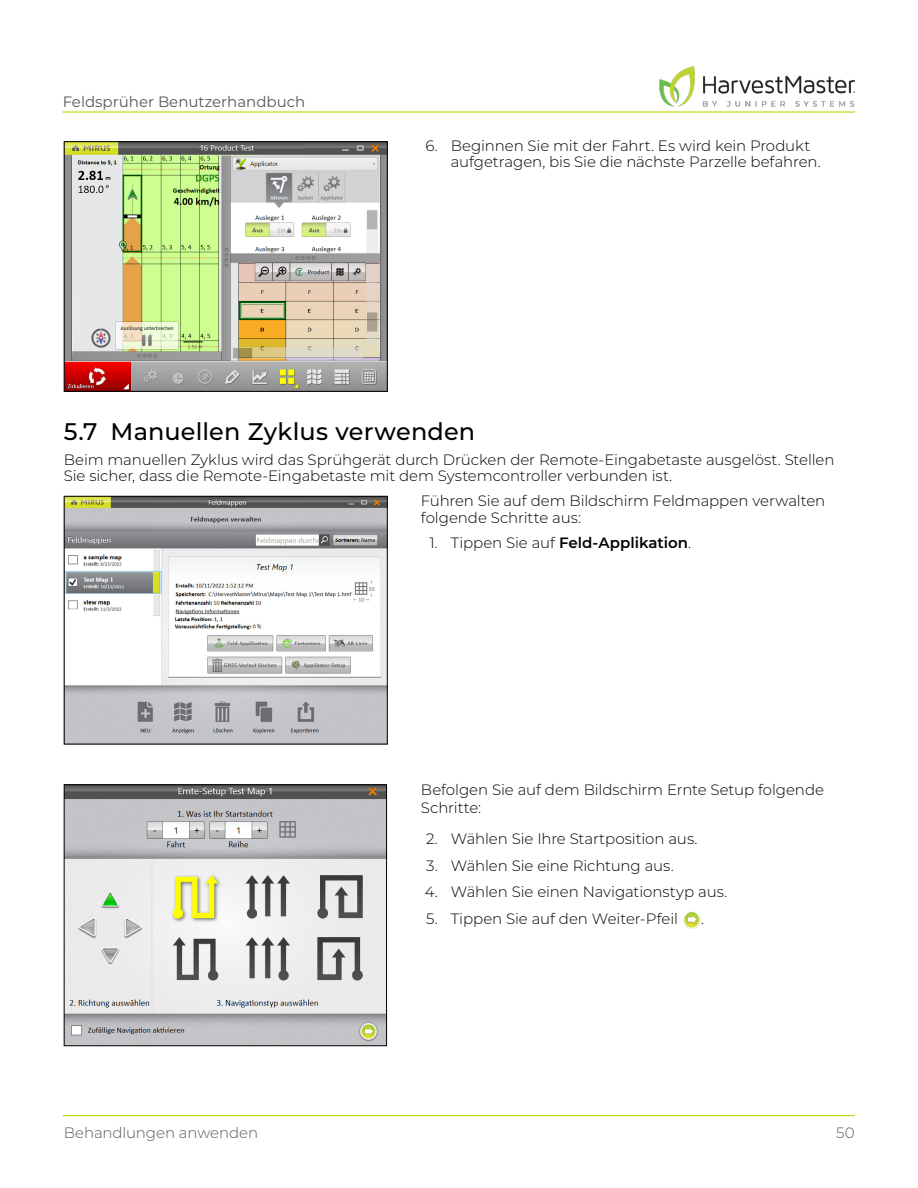
<style>
.page{position:relative;width:918px;height:1188px;background:#fff}
.page>*{position:absolute;margin:0;border:0;box-sizing:border-box;transform-origin:0 0}
.t1{font:500 24px "Montserrat";letter-spacing:.005em;color:#000}
.t2{font:300 15px/16.5px "Montserrat";letter-spacing:-.005em;color:#000}
.t3{font:600 15px "Montserrat";color:#000}
.t4{font:15px "Montserrat";color:#58595b}
.t5{font:300 15px "Montserrat";letter-spacing:-.005em;color:#58595b}
.s1{font-weight:300}
</style>
<div class="page">
<hr style="left:63px;top:111px;width:792px;height:2px;background:#c0d400">
<hr style="left:63px;top:1115px;width:792px;height:1px;background:#c0d400">
<img style="left:656px;top:66px;width:199px;height:47px">
<img style="left:683px;top:912px;width:18px;height:17px">
<img style="left:66px;top:143px;width:320px;height:247px">
<div style="left:64px;top:141px;width:324px;height:251px;border:1px solid #000"></div>
<img style="left:66px;top:498px;width:320px;height:244px">
<div style="left:64px;top:496px;width:324px;height:248px;border:1px solid #000"></div>
<img style="left:66px;top:786px;width:319px;height:258px">
<div style="left:64px;top:784px;width:323px;height:262px;border:1px solid #000"></div>
<p class="t4" style="left:63px;top:91px;width:244px">Feldsprüher Benutzerhandbuch</p>
<p class="t2" style="left:451px;top:137px;width:371px;text-indent:-25px">6. Beginnen Sie mit der Fahrt. Es wird kein Produkt aufgetragen, bis Sie die nächste Parzelle befahren.</p>
<h1 class="t1" style="left:64px;top:415px;width:413px">5.7 Manuellen Zyklus verwenden</h1>
<p class="t2" style="left:64px;top:451px;width:772px">Beim manuellen Zyklus wird das Sprühgerät durch Drücken der Remote-Eingabetaste ausgelöst. Stellen<br>Sie sicher, dass die Remote-Eingabetaste mit dem Systemcontroller verbunden ist.</p>
<p class="t2" style="left:421px;top:492px;width:406px">Führen Sie auf dem Bildschirm Feldmappen verwalten folgende Schritte aus:</p>
<p class="t3" style="left:430px;top:532px;width:263px"><span class="s1">1. Tippen Sie auf</span> Feld-Applikation<span class="s1">.</span></p>
<p class="t2" style="left:421px;top:780px;width:405px;line-height:18px">Befolgen Sie auf dem Bildschirm Ernte Setup folgende<br>Schritte:</p>
<p class="t2" style="left:426px;top:830px;width:273px">2. Wählen Sie Ihre Startposition aus.</p>
<p class="t2" style="left:426px;top:857px;width:249px">3. Wählen Sie eine Richtung aus.</p>
<p class="t2" style="left:425px;top:883px;width:304px">4. Wählen Sie einen Navigationstyp aus.</p>
<p class="t2" style="left:426px;top:910px;width:253px">5. Tippen Sie auf den Weiter-Pfeil</p>
<p class="t2" style="left:701px;top:910px;width:4px">.</p>
<p class="t5" style="left:64px;top:1123px;width:196px">Behandlungen anwenden</p>
<p class="t5" style="left:836px;top:1123px;width:20px">50</p>
</div>
